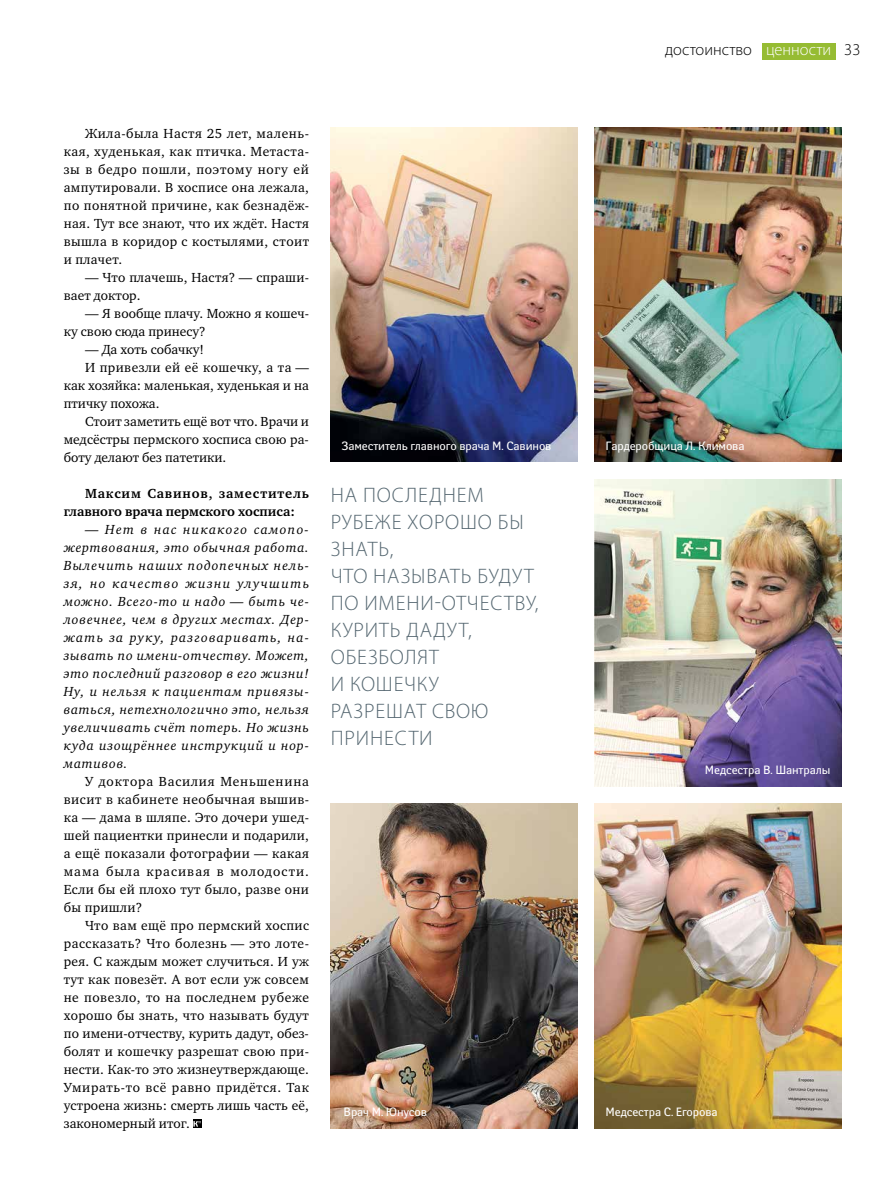
<style>
.page{position:relative;width:893px;height:1191px;background:#fff}
.page>*{position:absolute;margin:0;border:0;box-sizing:border-box;transform-origin:0 0}
.t1{font:300 21px/27px "Myriad Pro";letter-spacing:.04em;color:#546670}
.t2{font:300 16.5px "Myriad Pro";color:#000}
.t3{font:13.5px/18px "Charter ITC";letter-spacing:.005em;color:#000;text-align:justify}
.t4{font:italic 13.5px/18px "Charter ITC";letter-spacing:.06em;color:#000;text-align:justify}
.t5{font:700 13.5px/18px "Charter ITC";color:#000}
.t6{font:13.5px "Charter ITC";letter-spacing:.025em;color:#000}
.t7{font:12px "Yanus";letter-spacing:-.01em;color:#fff}
.s1{color:#fff}
</style>
<div class="page">
<div style="left:762px;top:43px;width:73px;height:16px;background:#96bc33"></div>
<img style="left:595px;top:128px;width:247px;height:334px">
<img style="left:331px;top:128px;width:247px;height:334px">
<svg style="left:193px;top:1119px;width:8px;height:9px"></svg>
<svg style="left:193px;top:1121px;width:8px;height:5px"></svg>
<img style="left:595px;top:480px;width:247px;height:306px">
<img style="left:595px;top:804px;width:247px;height:324px">
<img style="left:331px;top:804px;width:247px;height:324px">
<p class="t2" style="left:665px;top:40px;width:197px">достоинство <span class="s1">ценности</span> 33</p>
<p class="t3" style="left:64px;top:124px;width:247px;text-indent:21px">Жила-была Настя 25 лет, малень&shy;кая, худенькая, как птичка. Метаста&shy;зы в бедро пошли, поэтому ногу ей ампутировали. В хосписе она лежала, по понятной причине, как безнадёж&shy;ная. Тут все знают, что их ждёт. Настя вышла в коридор с костылями, стоит и плачет.</p>
<p class="t3" style="left:64px;top:268px;width:247px;text-indent:21px">— Что плачешь, Настя? — спраши&shy;вает доктор.</p>
<p class="t3" style="left:64px;top:304px;width:247px;text-indent:21px">— Я вообще плачу. Можно я кошеч&shy;ку свою сюда принесу?</p>
<p class="t3" style="left:85px;top:340px;width:120px">— Да хоть собачку!</p>
<p class="t6" style="left:85px;top:359px;width:225px">И привезли ей её кошечку, а та —</p>
<p class="t3" style="left:64px;top:376px;width:247px">как хозяйка: маленькая, худенькая и на</p>
<p class="t3" style="left:64px;top:394px;width:97px">птичку похожа.</p>
<p class="t3" style="left:85px;top:412px;width:225px">Стоит заметить ещё вот что. Врачи и</p>
<p class="t3" style="left:64px;top:430px;width:247px">медсёстры пермского хосписа свою ра-</p>
<p class="t3" style="left:64px;top:448px;width:164px">боту делают без патетики.</p>
<p class="t5" style="left:64px;top:484px;width:247px;text-indent:21px">Максим Савинов, заместитель главного врача пермского хосписа:</p>
<p class="t4" style="left:64px;top:520px;width:247px;text-indent:21px">— Нет в нас никакого самопо&shy;жертвования, это обычная работа.<br>Вылечить наших подопечных нель&shy;зя, но качество жизни улучшить можно. Всего-то и надо — быть че&shy;ловечнее, чем в других местах. Дер&shy;жать за руку, разговаривать, на&shy;зывать по имени-отчеству. Может, это последний разговор в его жизни!<br>Ну, и нельзя к пациентам привязы&shy;ваться, нетехнологично это, нельзя увеличивать счёт потерь. Но жизнь куда изощрённее инструкций и нор&shy;мативов.</p>
<p class="t3" style="left:64px;top:772px;width:247px;text-indent:21px">У доктора Василия Меньшенина висит в кабинете необычная вышив&shy;ка — дама в шляпе. Это дочери ушед&shy;шей пациентки принесли и подарили, а ещё показали фотографии — какая мама была красивая в молодости.<br>Если бы ей плохо тут было, разве они бы пришли?</p>
<p class="t3" style="left:64px;top:916px;width:247px;text-indent:21px">Что вам ещё про пермский хоспис рассказать? Что болезнь — это лоте&shy;рея. С каждым может случиться. И уж тут как повезёт. А вот если уж совсем не повезло, то на последнем рубеже хорошо бы знать, что называть будут по имени-отчеству, курить дадут, обез&shy;болят и кошечку разрешат свою при&shy;нести. Как‑то это жизнеутверждающе.<br>Умирать-то всё равно придётся. Так устроена жизнь: смерть лишь часть её, закономерный итог.</p>
<p class="t7" style="left:341px;top:438px;width:212px">Заместитель главного врача М. Савинов</p>
<p class="t7" style="left:605px;top:438px;width:141px">Гардеробщица Л. Климова</p>
<h1 class="t1" style="left:331px;top:481px;width:209px">НА ПОСЛЕДНЕМ<br>РУБЕЖЕ ХОРОШО БЫ<br>ЗНАТЬ,<br>ЧТО НАЗЫВАТЬ БУДУТ<br>ПО ИМЕНИ-ОТЧЕСТВУ,<br>КУРИТЬ ДАДУТ,<br>ОБЕЗБОЛЯТ<br>И КОШЕЧКУ<br>РАЗРЕШАТ СВОЮ<br>ПРИНЕСТИ</h1>
<p class="t7" style="left:705px;top:762px;width:127px">Медсестра В. Шантралы</p>
<p class="t7" style="left:344px;top:1104px;width:85px">Врач М. Юнусов</p>
<p class="t7" style="left:606px;top:1104px;width:114px">Медсестра С. Егорова</p>
</div>
